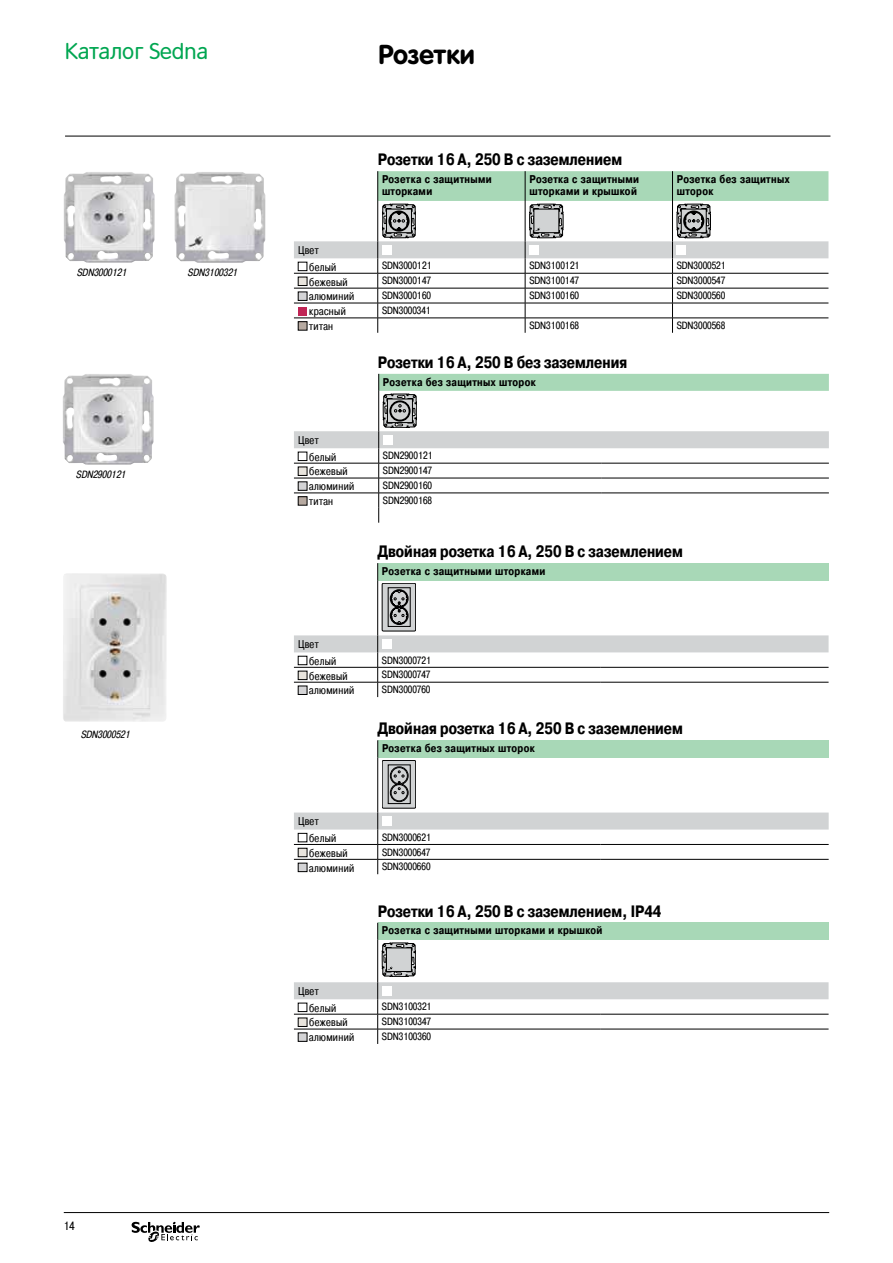
<style>
.page{position:relative;width:893px;height:1263px;background:#fff}
.page>*{position:absolute;margin:0;border:0;box-sizing:border-box;transform-origin:0 0}
.t1{font:700 27px "Rotonda C";letter-spacing:-.01em;color:#000}
.t2{font:22.5px "Rotonda C";color:#00a651}
.t3{font:700 16.5px "Pragmatica Cond C";color:#000}
.t4{font:12px "Pragmatica Cond C";color:#000}
.t5{font:700 11.25px/12px "Pragmatica Cond C";letter-spacing:.03em;color:#000}
.t6{font:11.25px/16.5px "Pragmatica Cond C";letter-spacing:.03em;color:#000}
.t7{font:10.5px "Pragmatica Cond C";color:#000}
.t8{font:italic 10.5px "Pragmatica Cond C";color:#000}
</style>
<div class="page">
<hr style="left:65px;top:136px;width:765px;height:1px;background:#000">
<svg style="left:132px;top:1222px;width:68px;height:20px"></svg>
<hr style="left:64px;top:1212px;width:765px;height:1px;background:#000">
<svg style="left:294px;top:171px;width:534px;height:162px"></svg>
<div style="left:382px;top:245px;width:9px;height:10px;background:#fff"></div>
<div style="left:529px;top:245px;width:10px;height:10px;background:#fff"></div>
<div style="left:677px;top:245px;width:9px;height:10px;background:#fff"></div>
<div style="left:298px;top:262px;width:9px;height:9px;border:1px solid #000"></div>
<div style="left:298px;top:277px;width:9px;height:9px;background:#e8e4dd"></div>
<div style="left:298px;top:277px;width:9px;height:9px;border:1px solid #000"></div>
<div style="left:298px;top:292px;width:9px;height:8px;background:#d4d4d6"></div>
<div style="left:298px;top:307px;width:9px;height:8px;background:#c02555"></div>
<div style="left:298px;top:322px;width:9px;height:8px;background:#b7aaa1"></div>
<div style="left:298px;top:322px;width:9px;height:8px;border:1px solid #000"></div>
<svg style="left:294px;top:374px;width:535px;height:149px"></svg>
<div style="left:383px;top:435px;width:9px;height:9px;background:#fff"></div>
<div style="left:298px;top:467px;width:9px;height:8px;background:#e8e4dd"></div>
<div style="left:298px;top:482px;width:9px;height:8px;background:#d4d4d6"></div>
<div style="left:298px;top:497px;width:9px;height:8px;background:#b7aaa1"></div>
<div style="left:298px;top:497px;width:9px;height:8px;border:1px solid #000"></div>
<svg style="left:294px;top:563px;width:535px;height:134px"></svg>
<div style="left:382px;top:639px;width:9px;height:10px;background:#fff"></div>
<div style="left:298px;top:656px;width:9px;height:9px;border:1px solid #000"></div>
<div style="left:298px;top:671px;width:9px;height:9px;background:#e8e4dd"></div>
<div style="left:298px;top:671px;width:9px;height:9px;border:1px solid #000"></div>
<div style="left:298px;top:686px;width:9px;height:8px;background:#d4d4d6"></div>
<div style="left:378px;top:740px;width:451px;height:17px;background:#a8d8b7"></div>
<svg style="left:377px;top:740px;width:1px;height:17px"></svg>
<hr style="left:377px;top:757px;width:1px;height:55px;background:#000">
<svg style="left:294px;top:812px;width:535px;height:62px"></svg>
<svg style="left:382px;top:760px;width:34px;height:48px"></svg>
<div style="left:382px;top:760px;width:34px;height:48px;border:1px solid #000"></div>
<svg style="left:388px;top:765px;width:22px;height:39px"></svg>
<svg style="left:390px;top:766px;width:18px;height:36px"></svg>
<div style="left:382px;top:816px;width:9px;height:10px;background:#fff"></div>
<div style="left:298px;top:833px;width:9px;height:9px;border:1px solid #000"></div>
<div style="left:298px;top:848px;width:9px;height:9px;background:#e8e4dd"></div>
<div style="left:298px;top:848px;width:9px;height:9px;border:1px solid #000"></div>
<div style="left:298px;top:863px;width:9px;height:9px;background:#d4d4d6"></div>
<div style="left:298px;top:863px;width:9px;height:9px;border:1px solid #000"></div>
<svg style="left:294px;top:923px;width:535px;height:121px"></svg>
<div style="left:382px;top:986px;width:9px;height:9px;background:#fff"></div>
<div style="left:298px;top:1018px;width:9px;height:8px;background:#e8e4dd"></div>
<div style="left:298px;top:1033px;width:9px;height:8px;background:#d4d4d6"></div>
<img style="left:64px;top:172px;width:91px;height:91px">
<img style="left:63px;top:374px;width:91px;height:91px">
<img style="left:174px;top:172px;width:91px;height:91px">
<img style="left:63px;top:573px;width:104px;height:149px">
<h2 class="t2" style="left:65px;top:38px;width:145px">Каталог Sedna</h2>
<p class="t8" style="left:77px;top:267px;width:51px">SDN3000121</p>
<p class="t8" style="left:188px;top:267px;width:51px">SDN3100321</p>
<p class="t8" style="left:76px;top:469px;width:51px">SDN2900121</p>
<p class="t8" style="left:81px;top:729px;width:51px">SDN3000521</p>
<h1 class="t1" style="left:378px;top:38px;width:98px">Розетки</h1>
<p class="t6" style="left:309px;top:242px;width:29px;text-indent:-11px">Цвет белый</p>
<h3 class="t3" style="left:378px;top:150px;width:246px">Розетки 16 А, 250 В с заземлением</h3>
<p class="t5" style="left:382px;top:173px;width:111px">Розетка с защитными шторками</p>
<p class="t5" style="left:529px;top:173px;width:111px">Розетка с защитными шторками и крышкой</p>
<p class="t5" style="left:677px;top:173px;width:114px">Розетка без защитных шторок</p>
<p class="t7" style="left:382px;top:260px;width:51px">SDN3000121</p>
<p class="t7" style="left:529px;top:260px;width:52px">SDN3100121</p>
<p class="t7" style="left:677px;top:260px;width:51px">SDN3000521</p>
<p class="t6" style="left:309px;top:273px;width:40px">бежевый</p>
<p class="t7" style="left:382px;top:275px;width:51px">SDN3000147</p>
<p class="t7" style="left:529px;top:275px;width:51px">SDN3100147</p>
<p class="t7" style="left:677px;top:275px;width:50px">SDN3000547</p>
<p class="t6" style="left:309px;top:288px;width:46px">алюминий</p>
<p class="t7" style="left:382px;top:290px;width:51px">SDN3000160</p>
<p class="t7" style="left:529px;top:290px;width:51px">SDN3100160</p>
<p class="t7" style="left:677px;top:290px;width:50px">SDN3000560</p>
<p class="t6" style="left:309px;top:303px;width:38px">красный</p>
<p class="t7" style="left:382px;top:305px;width:51px">SDN3000341</p>
<p class="t6" style="left:309px;top:318px;width:25px">титан</p>
<p class="t7" style="left:529px;top:320px;width:51px">SDN3100168</p>
<p class="t7" style="left:677px;top:320px;width:50px">SDN3000568</p>
<h3 class="t3" style="left:378px;top:353px;width:251px">Розетки 16 А, 250 В без заземления</h3>
<p class="t5" style="left:383px;top:376px;width:154px">Розетка без защитных шторок</p>
<p class="t6" style="left:309px;top:432px;width:29px;text-indent:-11px">Цвет белый</p>
<p class="t7" style="left:383px;top:450px;width:51px">SDN2900121</p>
<p class="t6" style="left:309px;top:463px;width:40px">бежевый</p>
<p class="t7" style="left:383px;top:465px;width:51px">SDN2900147</p>
<p class="t6" style="left:309px;top:478px;width:46px">алюминий</p>
<p class="t7" style="left:383px;top:480px;width:51px">SDN2900160</p>
<p class="t6" style="left:309px;top:493px;width:25px">титан</p>
<p class="t7" style="left:383px;top:495px;width:51px">SDN2900168</p>
<h3 class="t3" style="left:378px;top:542px;width:307px">Двойная розетка 16 А, 250 В с заземлением</h3>
<p class="t5" style="left:382px;top:565px;width:165px">Розетка с защитными шторками</p>
<p class="t6" style="left:309px;top:636px;width:29px;text-indent:-11px">Цвет белый</p>
<p class="t7" style="left:382px;top:654px;width:51px">SDN3000721</p>
<p class="t6" style="left:309px;top:667px;width:40px">бежевый</p>
<p class="t7" style="left:382px;top:669px;width:50px">SDN3000747</p>
<p class="t6" style="left:309px;top:682px;width:46px">алюминий</p>
<p class="t7" style="left:382px;top:684px;width:50px">SDN3000760</p>
<h3 class="t3" style="left:378px;top:719px;width:307px">Двойная розетка 16 А, 250 В с заземлением</h3>
<p class="t5" style="left:382px;top:742px;width:154px">Розетка без защитных шторок</p>
<p class="t6" style="left:309px;top:813px;width:29px;text-indent:-11px">Цвет белый</p>
<p class="t7" style="left:382px;top:831px;width:51px">SDN3000621</p>
<p class="t6" style="left:309px;top:845px;width:40px">бежевый</p>
<p class="t7" style="left:382px;top:846px;width:50px">SDN3000647</p>
<p class="t6" style="left:309px;top:859px;width:46px">алюминий</p>
<p class="t7" style="left:382px;top:861px;width:50px">SDN3000660</p>
<h3 class="t3" style="left:378px;top:902px;width:285px">Розетки 16 А, 250 В с заземлением, IP44</h3>
<p class="t5" style="left:382px;top:925px;width:222px">Розетка с защитными шторками и крышкой</p>
<p class="t6" style="left:309px;top:983px;width:29px;text-indent:-11px">Цвет белый</p>
<p class="t7" style="left:382px;top:1001px;width:51px">SDN3100321</p>
<p class="t6" style="left:309px;top:1014px;width:40px">бежевый</p>
<p class="t7" style="left:382px;top:1016px;width:51px">SDN3100347</p>
<p class="t6" style="left:309px;top:1029px;width:46px">алюминий</p>
<p class="t7" style="left:382px;top:1031px;width:51px">SDN3100360</p>
<p class="t4" style="left:64px;top:1219px;width:12px">14</p>
</div>
